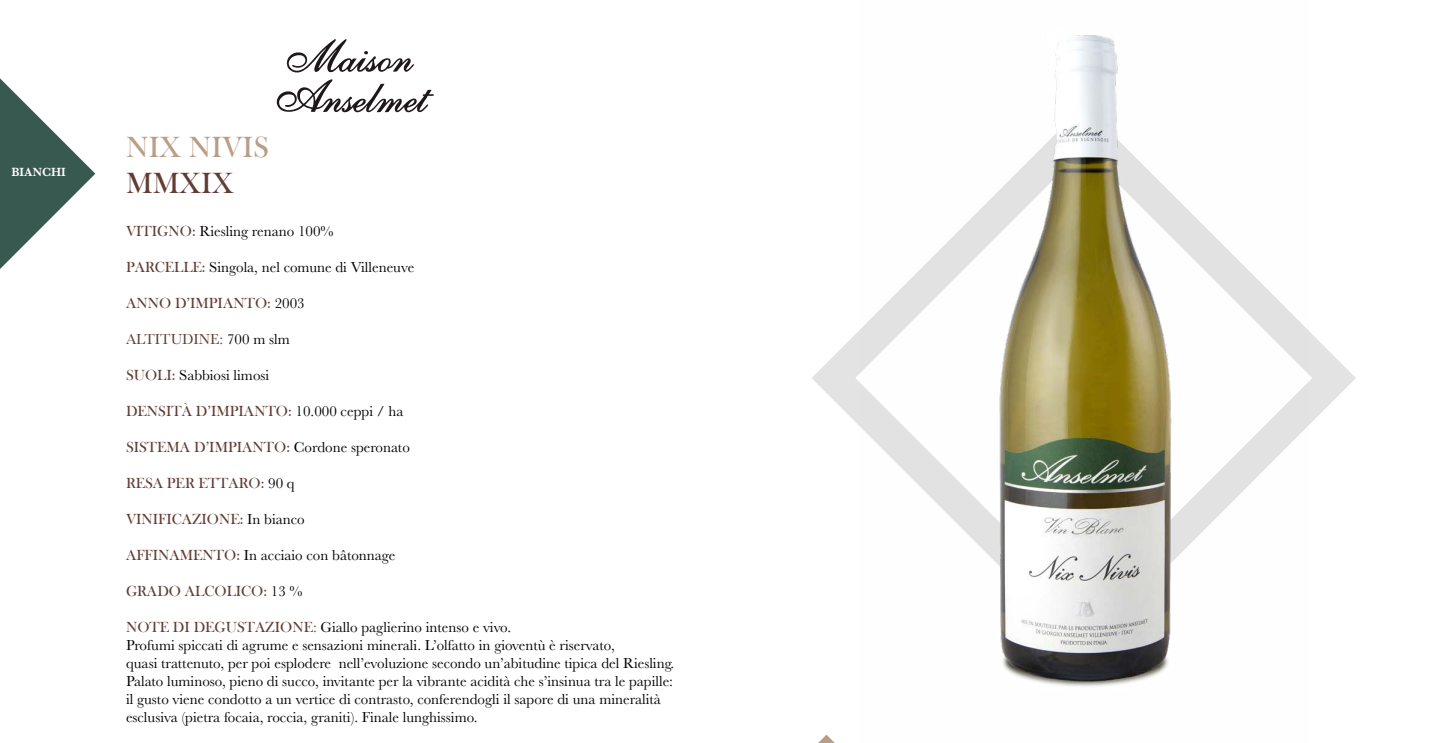
<style>
.page{position:relative;width:1437px;height:743px;background:#fff}
.page>*{position:absolute;margin:0;border:0;box-sizing:border-box;transform-origin:0 0}
.t1{font:30px "Bask Old Face";color:#b89e87}
.t2{font:30px "Bask Old Face";color:#613c34}
.t3{font:15px/18px "Baskerville";color:#000}
.t4{font:15px "Bask Old Face";color:#613c34}
.t5{font:15px "Baskerville";color:#613c34}
.t6{font:600 12.3px "Baskerville";color:#fff}
.s1{font-family:"Bask Old Face";color:#613c34}
.s2{font-family:"Baskerville";color:#000}
.s3{color:#000}
.s4{color:#613c34}
</style>
<div class="page">
<svg style="left:0;top:78px;width:95px;height:191px"></svg>
<svg style="left:812px;top:330px;width:544px;height:96px"></svg>
<svg style="left:276px;top:79px;width:158px;height:34px"></svg>
<svg style="left:287px;top:39px;width:127px;height:34px"></svg>
<img style="left:859px;top:35px;width:449px;height:652px">
<svg style="left:819px;top:734px;width:15px;height:8px"></svg>
<p class="t6" style="left:12px;top:163px;width:56px">BIANCHI</p>
<h1 class="t1" style="left:126px;top:131px;width:144px">NIX NIVIS</h1>
<h1 class="t2" style="left:126px;top:167px;width:109px">MMXIX</h1>
<p class="t3" style="left:126px;top:222px;width:209px"><span class="s1">VITIGNO:</span> Riesling renano 100%</p>
<p class="t3" style="left:126px;top:258px;width:290px"><span class="s1">PARCELLE:</span> Singola, nel comune di Villeneuve</p>
<p class="t4" style="left:126px;top:294px;width:180px">ANNO D’IMPIANTO: <span class="s2">2003</span></p>
<p class="t5" style="left:126px;top:329px;width:165px">ALTITUDINE: <span class="s3">700 m slm</span></p>
<p class="t3" style="left:126px;top:366px;width:145px"><span class="s1">SUOLI:</span> Sabbiosi limosi</p>
<p class="t4" style="left:126px;top:402px;width:279px">DENSITÀ D’IMPIANTO: <span class="s2">10.000 ceppi / ha</span></p>
<p class="t4" style="left:126px;top:438px;width:285px">SISTEMA D’IMPIANTO: <span class="s2">Cordone speronato</span></p>
<p class="t4" style="left:126px;top:474px;width:170px">RESA PER ETTARO: <span class="s2">90 q</span></p>
<p class="t4" style="left:126px;top:510px;width:180px">VINIFICAZIONE: <span class="s2">In bianco</span></p>
<p class="t3" style="left:126px;top:546px;width:271px"><span class="s1">AFFINAMENTO:</span> In acciaio con bâtonnage</p>
<p class="t4" style="left:126px;top:582px;width:178px">GRADO ALCOLICO: <span class="s2">13 %</span></p>
<p class="t3" style="left:126px;top:618px;width:549px"><span class="s1">NOTE DI DEGUSTAZIONE</span><span class="s4">:</span> Giallo paglierino intenso e vivo.<br>Profumi spiccati di agrume e sensazioni minerali. L’olfatto in gioventù è riservato,<br>quasi trattenuto, per poi esplodere nell’evoluzione secondo un’abitudine tipica del Riesling.<br>Palato luminoso, pieno di succo, invitante per la vibrante acidità che s’insinua tra le papille: il gusto viene condotto a un vertice di contrasto, conferendogli il sapore di una mineralità esclusiva (pietra focaia, roccia, graniti). Finale lunghissimo.</p>
</div>
